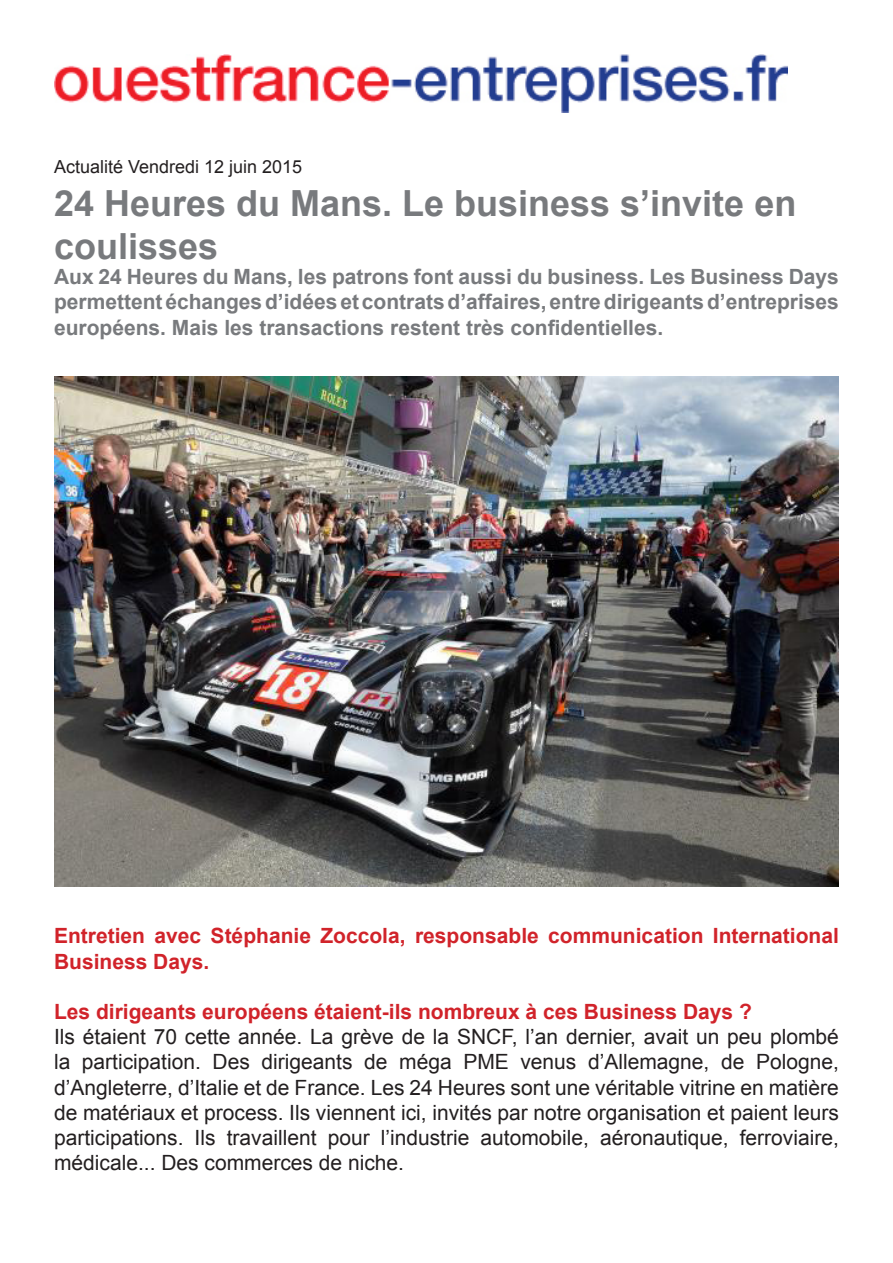
<style>
.page{position:relative;width:893px;height:1263px;background:#fff}
.page>*{position:absolute;margin:0;border:0;box-sizing:border-box;transform-origin:0 0}
.t1{font:700 36px/43.2px "Arial";color:#787a7d}
.t2{font:21px/25.2px "Arial";color:#231f20;text-align:justify}
.t3{font:700 21px/25.2px "Arial";color:#787a7d;text-align:justify}
.t4{font:700 21px/25.2px "Arial";color:#d1232a}
.t5{font:18px "Arial";color:#231f20}
</style>
<div class="page">
<img style="left:54px;top:376px;width:785px;height:511px">
<img style="left:54px;top:54px;width:734px;height:59px">
<p class="t5" style="left:54px;top:154px;width:250px">Actualité Vendredi 12 juin 2015</p>
<p class="t1" style="left:54px;top:183px;width:744px">24 Heures du Mans. Le business s’invite en coulisses</p>
<p class="t3" style="left:54px;top:265px;width:786px">Aux 24 Heures du Mans, les patrons font aussi du business. Les Business Days permettent échanges d’idées et contrats d’affaires, entre dirigeants d’entreprises européens. Mais les transactions restent très confidentielles.</p>
<p class="t4" style="left:54px;top:924px;width:786px">Entretien avec Stéphanie Zoccola, responsable communication International<br>Business Days.</p>
<p class="t4" style="left:54px;top:1000px;width:699px">Les dirigeants européens étaient-ils nombreux à ces Business Days ?</p>
<p class="t2" style="left:54px;top:1024px;width:786px">Ils étaient 70 cette année. La grève de la SNCF, l’an dernier, avait un peu plombé la participation. Des dirigeants de méga PME venus d’Allemagne, de Pologne, d’Angleterre, d’Italie et de France. Les 24 Heures sont une véritable vitrine en matière de matériaux et process. Ils viennent ici, invités par notre organisation et paient leurs participations. Ils travaillent pour l’industrie automobile, aéronautique, ferroviaire, médicale... Des commerces de niche.</p>
</div>
